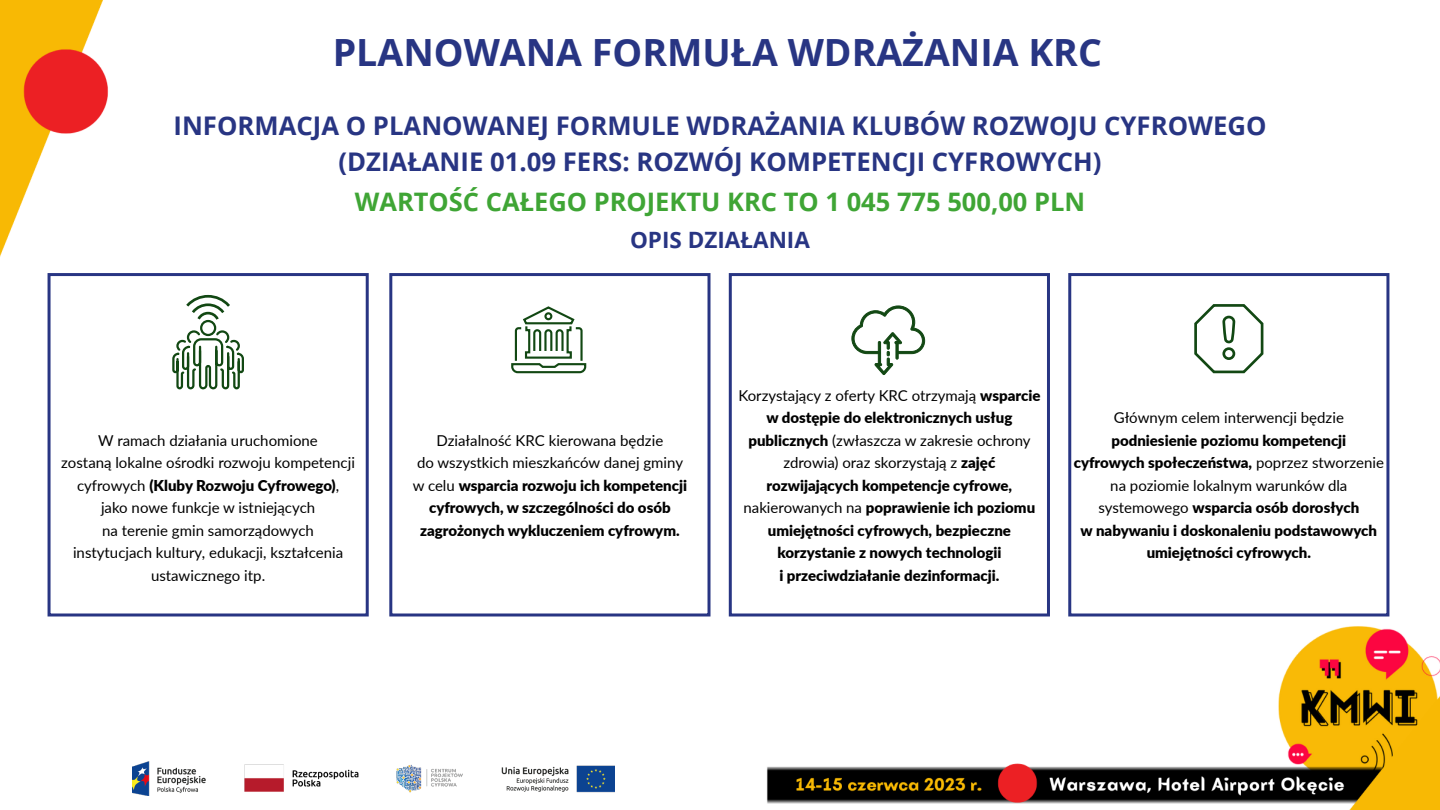
<style>
.page{position:relative;width:1440px;height:810px;background:#fff}
.page>*{position:absolute;margin:0;border:0;box-sizing:border-box;transform-origin:0 0}
.t1{font:700 37.5px "Open Sans";color:#283583}
.t2{font:700 25.72px/36px "Open Sans";color:#283583;text-align:center}
.t3{font:700 25.5px "Open Sans";color:#3fa535}
.t4{font:700 22.5px "Open Sans";color:#283583}
.t5{font:900 15px/22.5px "Lato";color:#000;text-align:center}
.t6{font:15px/22.5px "Lato";color:#000;text-align:center}
.s1{font-weight:900}
.s2{font-weight:400}
</style>
<div class="page">
<img style="left:0;top:0;width:1440px;height:810px">
<img style="left:132px;top:761px;width:483px;height:34px">
<div style="left:48px;top:273px;width:321px;height:343px;border:3px solid #283583"></div>
<div style="left:389px;top:273px;width:322px;height:343px;border:3px solid #283583"></div>
<div style="left:729px;top:273px;width:321px;height:343px;border:3px solid #283583"></div>
<div style="left:1068px;top:273px;width:321px;height:343px;border:3px solid #283583"></div>
<svg style="left:1193px;top:302px;width:72px;height:73px"></svg>
<svg style="left:510px;top:305px;width:77px;height:69px"></svg>
<svg style="left:851px;top:305px;width:74px;height:70px"></svg>
<div style="left:896px;top:341px;width:3px;height:19px;border:1px solid #124813"></div>
<svg style="left:171px;top:294px;width:74px;height:97px"></svg>
<h1 class="t1" style="left:333px;top:26px;width:771px">PLANOWANA FORMUŁA WDRAŻANIA KRC</h1>
<h2 class="t2" style="left:174px;top:107px;width:1094px">INFORMACJA O PLANOWANEJ FORMULE WDRAŻANIA KLUBÓW ROZWOJU CYFROWEGO (DZIAŁANIE 01.09 FERS: ROZWÓJ KOMPETENCJI CYFROWYCH)</h2>
<h3 class="t3" style="left:355px;top:184px;width:732px">WARTOŚĆ CAŁEGO PROJEKTU KRC TO 1 045 775 500,00 PLN</h3>
<h3 class="t4" style="left:630px;top:224px;width:181px">OPIS DZIAŁANIA</h3>
<p class="t6" style="left:61px;top:428px;width:295px">W ramach działania uruchomione<br>zostaną lokalne ośrodki rozwoju kompetencji cyfrowych <span class="s1">(Kluby Rozwoju Cyfrowego)</span>,<br>jako nowe funkcje w istniejących<br>na terenie gmin samorządowych instytucjach kultury, edukacji, kształcenia ustawicznego itp.</p>
<p class="t5" style="left:413px;top:428px;width:276px"><span class="s2">Działalność KRC kierowana będzie<br>do wszystkich mieszkańców danej gminy w celu</span> wsparcia rozwoju ich kompetencji cyfrowych, w szczególności do osób zagrożonych wykluczeniem cyfrowym.</p>
<p class="t5" style="left:738px;top:383px;width:304px"><span class="s2">Korzystający z oferty KRC otrzymają</span> wsparcie w dostępie do elektronicznych usług publicznych <span class="s2">(zwłaszcza w zakresie ochrony zdrowia) oraz skorzystają z</span> zajęć rozwijających kompetencje cyfrowe, <span class="s2">nakierowanych na</span> poprawienie ich poziomu umiejętności cyfrowych, bezpieczne korzystanie z nowych technologii<br>i przeciwdziałanie dezinformacji.</p>
<p class="t6" style="left:1114px;top:406px;width:232px">Głównym celem interwencji będzie</p>
<p class="t5" style="left:1074px;top:428px;width:312px">podniesienie poziomu kompetencji<br>cyfrowych społeczeństwa, <span class="s2">poprzez stworzenie na poziomie lokalnym warunków dla systemowego</span> wsparcia osób dorosłych<br>w nabywaniu i doskonaleniu podstawowych umiejętności cyfrowych.</p>
</div>
